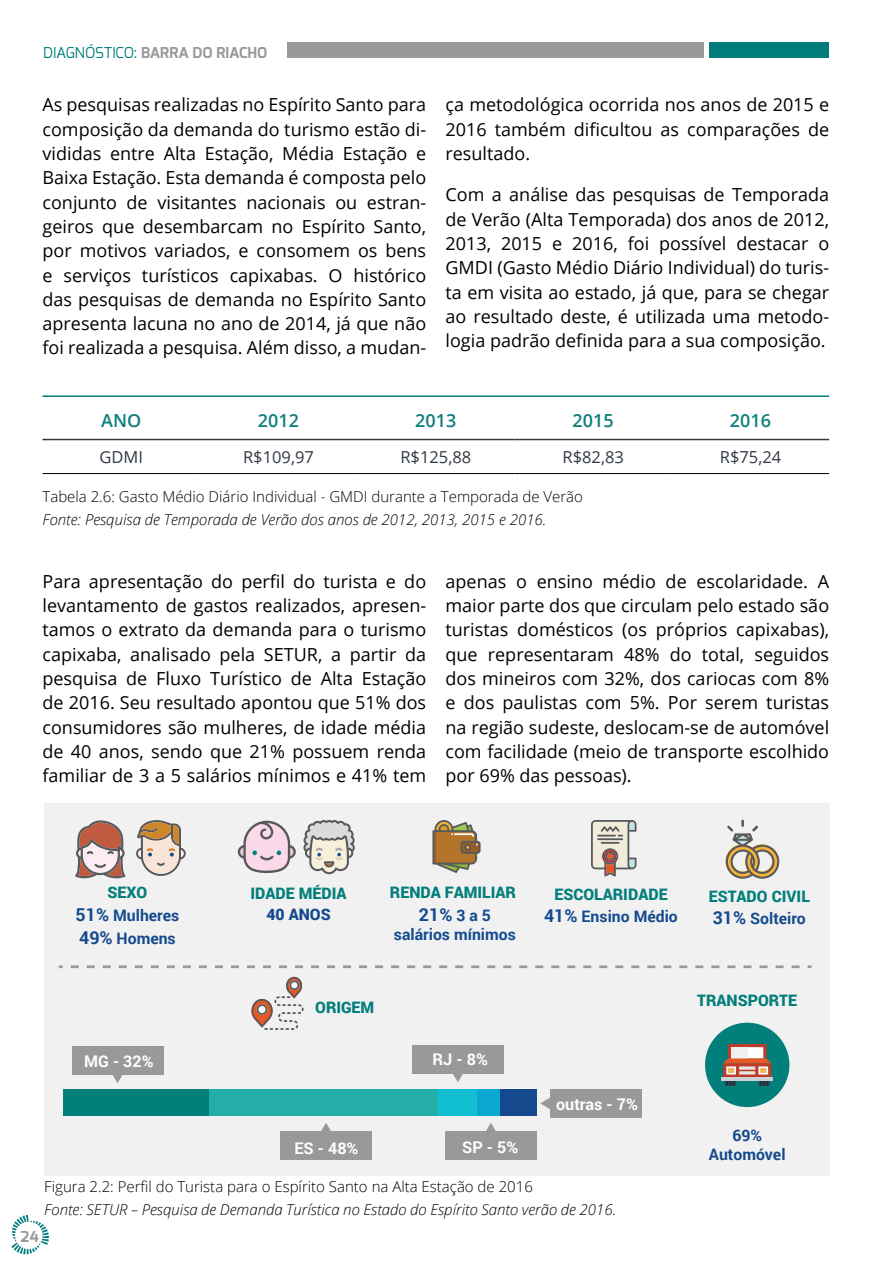
<style>
.page{position:relative;width:893px;height:1263px;background:#fff}
.page>*{position:absolute;margin:0;border:0;box-sizing:border-box;transform-origin:0 0}
.t1{font:700 23.4px/28.2px "Roboto";color:#010101;text-align:center}
.t2{font:18px/24.3px "Open Sans";color:#000;text-align:justify}
.Body_Copy_left{font:18px "Open Sans Semibold 2";color:#0e7f7c}
.Body_Copy_left-2{font:600 18px "Open Sans";color:#0e7f7c}
.t3{font:700 17.7px "Roboto";color:#144a8d}
.Body_Copy_left-3{font:16.5px "Open Sans";color:#303843}
.t4{font:700 16.05px "Roboto";color:#fff}
.t5{font:900 15.75px/21.8px "Roboto";color:#037f7b;text-align:center}
.t6{font:700 15.75px/23px "Roboto";color:#144a8d;text-align:center}
.t7{font:900 15.75px "Roboto";color:#144a8d}
.t8{font:15px "Open Sans Light Italic 2";color:#000}
.t9{font:15px "Open Sans Light 2";color:#000}
.t10{font:700 15px "Exo";color:#999}
.s1{font-weight:400;color:#007d7a}
.s2{font-family:"Open Sans 2"}
.s3{font-weight:900;color:#037f7b}
.s4{font-size:17.7px}
.s5{font-size:15.75px}
.s6{font-weight:700;font-size:17.7px;color:#144a8d}
.s7{font-weight:700;color:#144a8d}
</style>
<div class="page">
<div style="left:287px;top:43px;width:417px;height:15px;background:#999"></div>
<div style="left:710px;top:43px;width:119px;height:15px;background:#007d7a"></div>
<svg style="left:12px;top:1215px;width:37px;height:39px"></svg>
<hr style="left:43px;top:395px;width:786px;height:2px;background:#007d7a">
<hr style="left:43px;top:439px;width:157px;height:1px;background:#303843">
<hr style="left:200px;top:439px;width:157px;height:1px;background:#303843">
<hr style="left:357px;top:439px;width:157px;height:1px;background:#303843">
<hr style="left:514px;top:439px;width:158px;height:1px;background:#303843">
<hr style="left:672px;top:439px;width:157px;height:1px;background:#303843">
<hr style="left:43px;top:473px;width:157px;height:1px;background:#000">
<hr style="left:200px;top:473px;width:157px;height:1px;background:#000">
<hr style="left:357px;top:473px;width:157px;height:1px;background:#000">
<hr style="left:514px;top:473px;width:158px;height:1px;background:#000">
<hr style="left:672px;top:473px;width:157px;height:1px;background:#000">
<div style="left:44px;top:804px;width:785px;height:372px;background:#f1f1f2"></div>
<div style="left:64px;top:1089px;width:146px;height:26px;background:#037f7b"></div>
<div style="left:209px;top:1089px;width:229px;height:26px;background:#23afa8"></div>
<div style="left:438px;top:1089px;width:40px;height:26px;background:#11bed2"></div>
<div style="left:478px;top:1089px;width:22px;height:26px;background:#0aa8d1"></div>
<div style="left:500px;top:1089px;width:36px;height:26px;background:#144a8d"></div>
<div style="left:705px;top:1023px;width:84px;height:84px;background:#037f7b;border-radius:50%"></div>
<div style="left:72px;top:1046px;width:91px;height:28px;background:#99999a"></div>
<svg style="left:111px;top:1074px;width:13px;height:9px"></svg>
<div style="left:550px;top:1089px;width:91px;height:28px;background:#99999a"></div>
<svg style="left:540px;top:1098px;width:10px;height:11px"></svg>
<div style="left:412px;top:1045px;width:92px;height:28px;background:#99999a"></div>
<svg style="left:451px;top:1073px;width:14px;height:9px"></svg>
<div style="left:280px;top:1132px;width:92px;height:28px;background:#99999a"></div>
<svg style="left:319px;top:1123px;width:14px;height:9px"></svg>
<div style="left:445px;top:1132px;width:92px;height:28px;background:#99999a"></div>
<svg style="left:484px;top:1123px;width:14px;height:9px"></svg>
<svg style="left:59px;top:965px;width:4px;height:3px"></svg>
<svg style="left:71px;top:965px;width:740px;height:3px"></svg>
<svg style="left:75px;top:820px;width:50px;height:58px"></svg>
<svg style="left:136px;top:820px;width:50px;height:56px"></svg>
<svg style="left:238px;top:821px;width:58px;height:52px"></svg>
<svg style="left:303px;top:820px;width:52px;height:54px"></svg>
<svg style="left:432px;top:820px;width:49px;height:53px"></svg>
<svg style="left:591px;top:820px;width:45px;height:56px;background:#c3bab1"></svg>
<svg style="left:725px;top:819px;width:54px;height:60px"></svg>
<hr style="left:721px;top:1078px;width:52px;height:3px;background:#cdd1d3">
<svg style="left:723px;top:1044px;width:48px;height:42px"></svg>
<svg style="left:739px;top:1066px;width:16px;height:4px"></svg>
<hr style="left:739px;top:1071px;width:16px;height:3px;background:#e4e7e6">
<svg style="left:251px;top:977px;width:53px;height:53px"></svg>
<p class="t10" style="left:43px;top:43px;width:226px"><span class="s1">DIAGNÓSTICO:</span> BARRA DO RIACHO</p>
<p class="t2" style="left:43px;top:92px;width:385px">As pesquisas realizadas no Espírito Santo para composição da demanda do turismo estão di&shy;vididas entre Alta Estação, Média Estação e Baixa Estação. Esta demanda é composta pelo conjunto de visitantes nacionais ou estran&shy;geiros que desembarcam no Espírito Santo, por motivos variados, e consomem os bens e serviços turísticos capixabas. O histórico das pesquisas de demanda no Espírito Santo apresenta lacuna no ano de 2014, já que não foi realizada a pesquisa. Além disso, a mudan-</p>
<p class="t2" style="left:445px;top:92px;width:385px">ça metodológica ocorrida nos anos de 2015 e <span class="s2">2016 também dificultou as comparações de </span>resultado.</p>
<p class="t2" style="left:445px;top:182px;width:385px">Com a análise das pesquisas de Temporada de Verão (Alta Temporada) dos anos de 2012, 2013, 2015 e 2016, foi possível destacar o GMDI (Gasto Médio Diário Individual) do turis&shy;ta em visita ao estado, já que, para se chegar ao resultado deste, é utilizada uma metodo&shy;<span class="s2">logia padrão definida para a sua composição.</span></p>
<p class="Body_Copy_left-2" style="left:101px;top:408px;width:42px">ANO</p>
<p class="Body_Copy_left" style="left:258px;top:408px;width:43px">2012</p>
<p class="Body_Copy_left" style="left:415px;top:408px;width:43px">2013</p>
<p class="Body_Copy_left" style="left:573px;top:408px;width:43px">2015</p>
<p class="Body_Copy_left" style="left:730px;top:408px;width:43px">2016</p>
<p class="Body_Copy_left-3" style="left:99px;top:446px;width:45px">GDMI</p>
<p class="Body_Copy_left-3" style="left:243px;top:446px;width:72px">R$109,97</p>
<p class="Body_Copy_left-3" style="left:400px;top:446px;width:72px">R$125,88</p>
<p class="Body_Copy_left-3" style="left:562px;top:446px;width:63px">R$82,83</p>
<p class="Body_Copy_left-3" style="left:720px;top:446px;width:63px">R$75,24</p>
<p class="t9" style="left:43px;top:486px;width:542px">Tabela 2.6: Gasto Médio Diário Individual - GMDI durante a Temporada de Verão</p>
<p class="t8" style="left:43px;top:510px;width:505px">Fonte: Pesquisa de Temporada de Verão dos anos de 2012, 2013, 2015 e 2016.</p>
<p class="t2" style="left:43px;top:569px;width:385px"><span class="s2">Para apresentação do perfil do turista e do </span>levantamento de gastos realizados, apresen&shy;tamos o extrato da demanda para o turismo capixaba, analisado pela SETUR, a partir da pesquisa de Fluxo Turístico de Alta Estação de 2016. Seu resultado apontou que 51% dos consumidores são mulheres, de idade média de 40 anos, sendo que 21% possuem renda familiar de 3 a 5 salários mínimos e 41% tem</p>
<p class="t2" style="left:445px;top:569px;width:385px">apenas o ensino médio de escolaridade. A maior parte dos que circulam pelo estado são turistas domésticos (os próprios capixabas), que representaram 48% do total, seguidos dos mineiros com 32%, dos cariocas com 8% e dos paulistas com 5%. Por serem turistas na região sudeste, deslocam-se de automóvel com facilidade (meio de transporte escolhido por 69% das pessoas).</p>
<p class="t1" style="left:184px;top:646px;width:488px">FIGURA 04: PERFIL DO TURISTA PARA<br>ESPÍRITO SANTO NA ALTA ESTAÇÃO DE 2016</p>
<p class="t6" style="left:76px;top:880px;width:105px"><span class="s3">SEXO<br></span><span class="s4">51%</span> Mulheres<br><span class="s4">49%</span> Homens</p>
<p class="t4" style="left:84px;top:1050px;width:71px">MG - 32%</p>
<p class="t5" style="left:250px;top:882px;width:98px">IDADE MÉDIA</p>
<p class="t5" style="left:390px;top:881px;width:128px">RENDA FAMILIAR</p>
<p class="t7" style="left:266px;top:903px;width:66px">40 ANOS</p>
<p class="t3" style="left:419px;top:903px;width:73px">21% <span class="s5">3 a 5</span></p>
<p class="t6" style="left:394px;top:923px;width:123px">salários mínimos</p>
<p class="t5" style="left:315px;top:996px;width:61px">ORIGEM</p>
<p class="t4" style="left:433px;top:1048px;width:57px">RJ - 8%</p>
<p class="t4" style="left:294px;top:1136px;width:66px">ES - 48%</p>
<p class="t4" style="left:462px;top:1135px;width:58px">SP - 5%</p>
<p class="t5" style="left:544px;top:883px;width:135px">ESCOLARIDADE<br><span class="s6">41%</span> <span class="s7">Ensino Médio</span></p>
<p class="t5" style="left:709px;top:885px;width:103px;text-align:left">ESTADO CIVIL<br><span class="s6">31%</span> <span class="s7">Solteiro</span></p>
<p class="t4" style="left:556px;top:1092px;width:83px">outras - 7%</p>
<p class="t5" style="left:697px;top:989px;width:101px">TRANSPORTE</p>
<p class="t6" style="left:709px;top:1125px;width:78px;line-height:18.9px">69%<br>Automóvel</p>
<p class="t9" style="left:44px;top:1176px;width:490px">Figura 2.2: Perfil do Turista para o Espírito Santo na Alta Estação de 2016</p>
<p class="t8" style="left:44px;top:1199px;width:573px">Fonte: SETUR – Pesquisa de Demanda Turística no Estado do Espírito Santo verão de 2016.</p>
<p class="t10" style="left:21px;top:1227px;width:20px">24</p>
</div>
